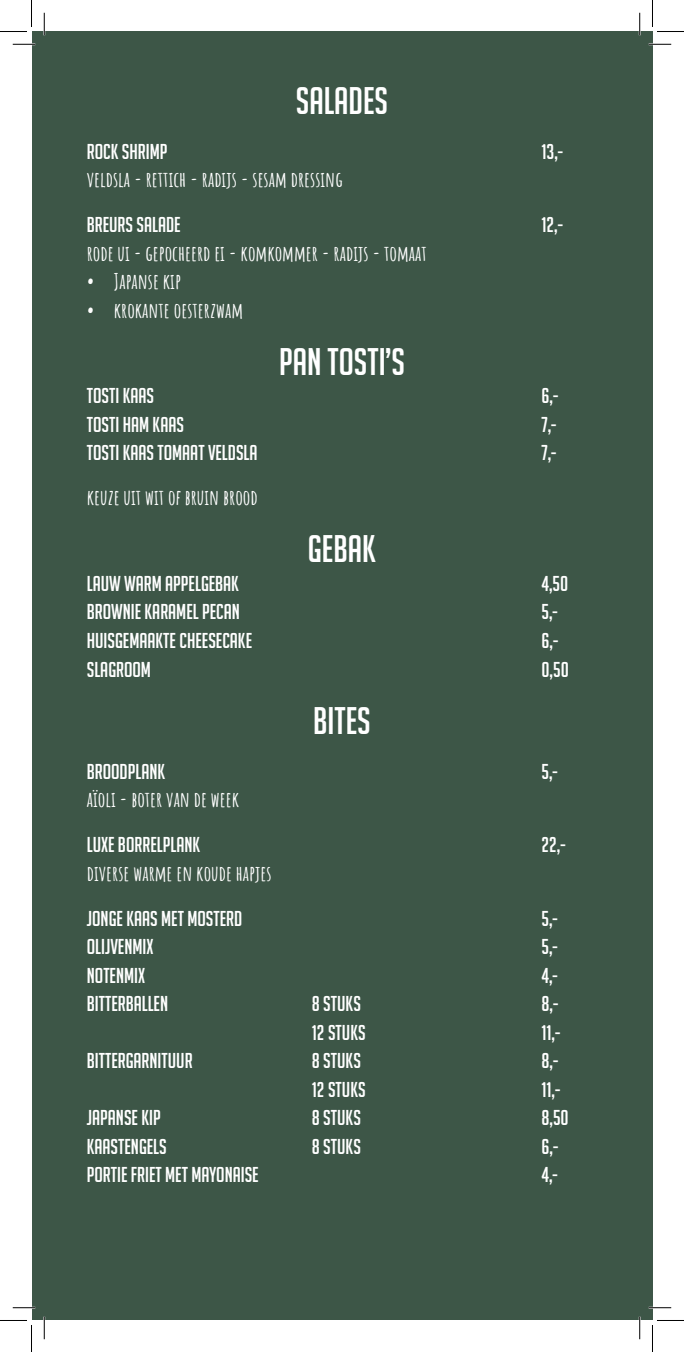
<style>
.page{position:relative;width:684px;height:1352px;background:#fff}
.page>*{position:absolute;margin:0;border:0;box-sizing:border-box;transform-origin:0 0}
.t1{font:37.5px "Big Noodle Titling";color:#fff}
.t2{font:21px "Big Noodle Titling";color:#fff}
.t3{font:700 21px "Amatic SC";color:#fff}
</style>
<div class="page">
<div style="left:32px;top:32px;width:620px;height:1288px;background:#3d5647"></div>
<hr style="left:13px;top:43px;width:22px;height:2px;background:#fff">
<hr style="left:649px;top:43px;width:22px;height:2px;background:#fff">
<hr style="left:13px;top:1306px;width:22px;height:2px;background:#fff">
<hr style="left:649px;top:1306px;width:22px;height:2px;background:#fff">
<hr style="left:43px;top:13px;width:2px;height:22px;background:#fff">
<hr style="left:43px;top:1316px;width:2px;height:23px;background:#fff">
<svg style="left:13px;top:44px;width:22px;height:1px"></svg>
<svg style="left:649px;top:44px;width:22px;height:1px"></svg>
<svg style="left:13px;top:1307px;width:22px;height:1px"></svg>
<svg style="left:649px;top:1307px;width:22px;height:1px"></svg>
<svg style="left:44px;top:13px;width:1px;height:22px"></svg>
<svg style="left:44px;top:1316px;width:1px;height:23px"></svg>
<svg style="left:639px;top:13px;width:1px;height:22px"></svg>
<svg style="left:639px;top:1316px;width:1px;height:23px"></svg>
<svg style="left:0;top:0;width:32px;height:32px"></svg>
<svg style="left:0;top:1320px;width:32px;height:31px"></svg>
<svg style="left:652px;top:0;width:32px;height:32px"></svg>
<svg style="left:652px;top:1320px;width:32px;height:31px"></svg>
<p class="t1" style="left:296px;top:80px;width:94px">SALADES</p>
<p class="t2" style="left:87px;top:140px;width:82px">ROCK SHRIMP</p>
<p class="t2" style="left:541px;top:140px;width:23px">13,-</p>
<p class="t3" style="left:87px;top:163px;width:257px">VELDSLA - RETTICH - RADIJS - SESAM DRESSING</p>
<p class="t2" style="left:87px;top:213px;width:95px">BREURS SALADE</p>
<p class="t2" style="left:541px;top:213px;width:23px">12,-</p>
<p class="t3" style="left:87px;top:237px;width:341px">RODE UI - GEPOCHEERD EI - KOMKOMMER - RADIJS - TOMAAT</p>
<p class="t3" style="left:87px;top:265px;width:96px">• JAPANSE KIP</p>
<p class="t3" style="left:87px;top:294px;width:158px">• KROKANTE OESTERZWAM</p>
<p class="t1" style="left:279px;top:341px;width:127px">PAN TOSTI’S</p>
<p class="t2" style="left:87px;top:384px;width:69px">TOSTI KAAS</p>
<p class="t2" style="left:541px;top:384px;width:18px">6,-</p>
<p class="t2" style="left:87px;top:413px;width:99px">TOSTI HAM KAAS</p>
<p class="t2" style="left:541px;top:413px;width:16px">7,-</p>
<p class="t2" style="left:87px;top:441px;width:172px">TOSTI KAAS TOMAAT VELDSLA</p>
<p class="t2" style="left:541px;top:441px;width:16px">7,-</p>
<p class="t3" style="left:87px;top:481px;width:172px">KEUZE UIT WIT OF BRUIN BROOD</p>
<p class="t1" style="left:308px;top:529px;width:70px">GEBAK</p>
<p class="t2" style="left:87px;top:572px;width:154px">LAUW WARM APPELGEBAK</p>
<p class="t2" style="left:541px;top:572px;width:28px">4,50</p>
<p class="t2" style="left:87px;top:600px;width:155px">BROWNIE KARAMEL PECAN</p>
<p class="t2" style="left:541px;top:600px;width:18px">5,-</p>
<p class="t2" style="left:87px;top:629px;width:167px">HUISGEMAAKTE CHEESECAKE</p>
<p class="t2" style="left:541px;top:629px;width:18px">6,-</p>
<p class="t2" style="left:87px;top:657px;width:66px">SLAGROOM</p>
<p class="t2" style="left:541px;top:657px;width:29px">0,50</p>
<p class="t1" style="left:313px;top:700px;width:59px">BITES</p>
<p class="t2" style="left:87px;top:759px;width:80px">BROODPLANK</p>
<p class="t2" style="left:541px;top:759px;width:18px">5,-</p>
<p class="t3" style="left:87px;top:783px;width:154px">AÏOLI - BOTER VAN DE WEEK</p>
<p class="t2" style="left:87px;top:833px;width:115px">LUXE BORRELPLANK</p>
<p class="t2" style="left:541px;top:833px;width:26px">22,-</p>
<p class="t3" style="left:87px;top:856px;width:186px">DIVERSE WARME EN KOUDE HAPJES</p>
<p class="t2" style="left:87px;top:906px;width:157px">JONGE KAAS MET MOSTERD</p>
<p class="t2" style="left:541px;top:906px;width:18px">5,-</p>
<p class="t2" style="left:87px;top:935px;width:68px">OLIJVENMIX</p>
<p class="t2" style="left:541px;top:935px;width:18px">5,-</p>
<p class="t2" style="left:87px;top:963px;width:60px">NOTENMIX</p>
<p class="t2" style="left:541px;top:963px;width:18px">4,-</p>
<p class="t2" style="left:87px;top:992px;width:83px">BITTERBALLEN</p>
<p class="t2" style="left:312px;top:992px;width:51px">8 STUKS</p>
<p class="t2" style="left:541px;top:992px;width:18px">8,-</p>
<p class="t2" style="left:312px;top:1020px;width:55px">12 STUKS</p>
<p class="t2" style="left:541px;top:1020px;width:20px">11,-</p>
<p class="t2" style="left:87px;top:1049px;width:107px">BITTERGARNITUUR</p>
<p class="t2" style="left:312px;top:1049px;width:51px">8 STUKS</p>
<p class="t2" style="left:541px;top:1049px;width:18px">8,-</p>
<p class="t2" style="left:312px;top:1077px;width:55px">12 STUKS</p>
<p class="t2" style="left:541px;top:1077px;width:20px">11,-</p>
<p class="t2" style="left:87px;top:1106px;width:76px">JAPANSE KIP</p>
<p class="t2" style="left:312px;top:1106px;width:51px">8 STUKS</p>
<p class="t2" style="left:541px;top:1106px;width:29px">8,50</p>
<p class="t2" style="left:87px;top:1134px;width:82px">KAASTENGELS</p>
<p class="t2" style="left:312px;top:1134px;width:51px">8 STUKS</p>
<p class="t2" style="left:541px;top:1134px;width:18px">6,-</p>
<p class="t2" style="left:87px;top:1163px;width:173px">PORTIE FRIET MET MAYONAISE</p>
<p class="t2" style="left:541px;top:1163px;width:18px">4,-</p>
</div>
